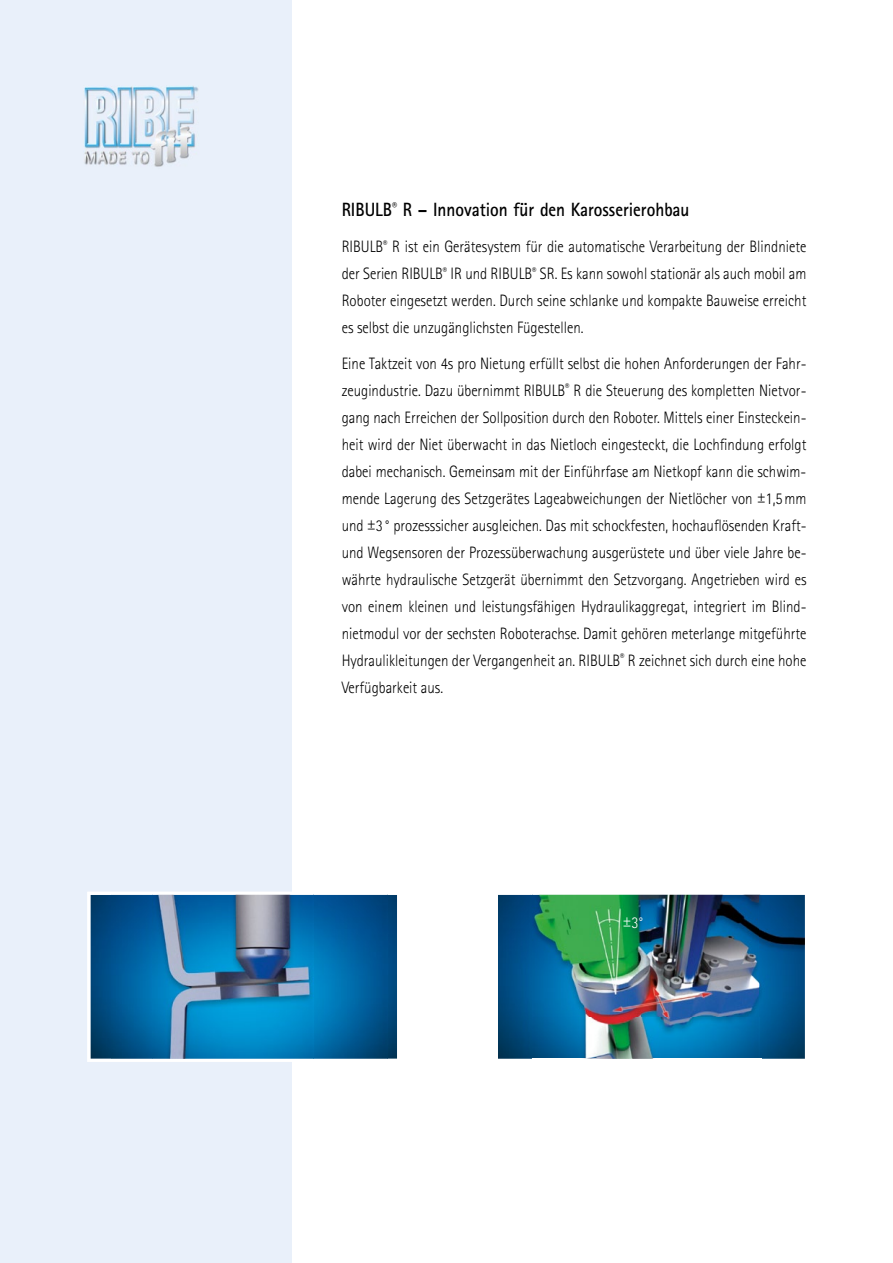
<style>
.page{position:relative;width:893px;height:1263px;background:#fff}
.page>*{position:absolute;margin:0;border:0;box-sizing:border-box;transform-origin:0 0}
.t1{font:700 19.2px "Rotis Sans Serif";color:#000;scale:.9 1}
.t2{font:300 16.5px/27px "Rotis Sans Serif";color:#000;text-align:justify;scale:.9 1}
.t3{font:300 16.5px "Rotis Sans Serif";color:#fff;scale:.9 1}
</style>
<div class="page">
<div style="left:0;top:0;width:291px;height:1263px;background:#e9f0fa"></div>
<img style="left:84px;top:86px;width:115px;height:81px">
<svg style="left:87px;top:892px;width:310px;height:170px;background:#2375a8"></svg>
<img style="left:498px;top:894px;width:307px;height:165px">
<p class="t1" style="left:342px;top:198px;width:388px">RIBULB<sup>®</sup> R – Innovation für den Karosserierohbau</p>
<p class="t2" style="left:342px;top:233px;width:518px">RIBULB<sup>®</sup> R ist ein Gerätesystem für die automatische Verarbeitung der Blindniete der Serien RIBULB<sup>®</sup> IR und RIBULB<sup>®</sup> SR. Es kann sowohl stationär als auch mobil am Roboter eingesetzt werden. Durch seine schlanke und kompakte Bauweise erreicht es selbst die unzugänglichsten Fügestellen.</p>
<p class="t2" style="left:342px;top:350px;width:518px">Eine Taktzeit von 4s pro Nietung erfüllt selbst die hohen Anforderungen der Fahr&shy;zeugindustrie. Dazu übernimmt RIBULB<sup>®</sup> R die Steuerung des kompletten Nietvor&shy;gang nach Erreichen der Sollposition durch den Roboter. Mittels einer Einsteckein&shy;heit wird der Niet überwacht in das Nietloch eingesteckt, die Lochfindung erfolgt dabei mechanisch. Gemeinsam mit der Einführfase am Nietkopf kann die schwim&shy;mende Lagerung des Setzgerätes Lageabweichungen der Nietlöcher von ±1,5 mm und ±3 ° prozesssicher ausgleichen. Das mit schockfesten, hochauflösenden Kraft&shy;und Wegsensoren der Prozessüberwachung ausgerüstete und über viele Jahre be&shy;währte hydraulische Setzgerät übernimmt den Setzvorgang. Angetrieben wird es von einem kleinen und leistungsfähigen Hydraulikaggregat, integriert im Blind&shy;nietmodul vor der sechsten Roboterachse. Damit gehören meterlange mitgeführte Hydraulikleitungen der Vergangenheit an. RIBULB<sup>®</sup> R zeichnet sich durch eine hohe Verfügbarkeit aus.</p>
<p class="t3" style="left:623px;top:913px;width:24px">±3°</p>
</div>
